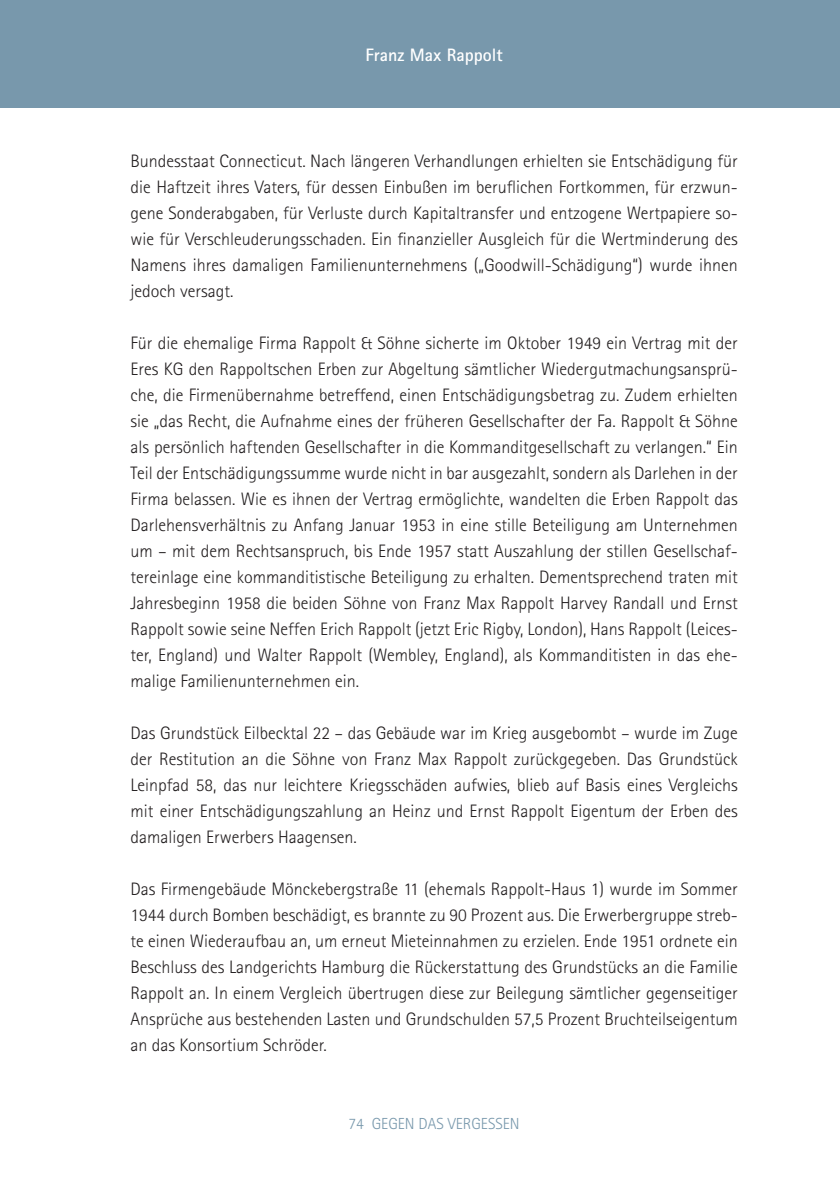
<style>
.page{position:relative;width:840px;height:1191px;background:#fff}
.page>*{position:absolute;margin:0;border:0;box-sizing:border-box;transform-origin:0 0}
.t1{font:300 18px/26px "Rotis Sans Serif";color:#231f20;text-align:justify}
.t2{font:700 18px "Rotis Sans Serif";color:#fff}
.t3{font:300 16px "Rotis Sans Serif";color:#7898ac}
</style>
<div class="page">
<div style="left:0;top:0;width:839px;height:108px;background:#7898ac"></div>
<p class="t2" style="left:365px;top:43px;width:139px">Franz Max Rappolt</p>
<p class="t1" style="left:130px;top:148px;width:608px">Bundesstaat Connecticut. Nach längeren Verhandlungen erhielten sie Entschädigung für die Haftzeit ihres Vaters, für dessen Einbußen im beruflichen Fortkommen, für erzwun&shy;gene Sonderabgaben, für Verluste durch Kapitaltransfer und entzogene Wertpapiere so&shy;wie für Verschleuderungsschaden. Ein finanzieller Ausgleich für die Wertminderung des Namens ihres damaligen Familienunternehmens („Goodwill-Schädigung“) wurde ihnen jedoch versagt.</p>
<p class="t1" style="left:130px;top:330px;width:608px">Für die ehemalige Firma Rappolt &amp; Söhne sicherte im Oktober 1949 ein Vertrag mit der Eres KG den Rappoltschen Erben zur Abgeltung sämtlicher Wiedergutmachungsansprü&shy;che, die Firmenübernahme betreffend, einen Entschädigungsbetrag zu. Zudem erhielten sie „das Recht, die Aufnahme eines der früheren Gesellschafter der Fa. Rappolt &amp; Söhne als persönlich haftenden Gesellschafter in die Kommanditgesellschaft zu verlangen.“ Ein Teil der Entschädigungssumme wurde nicht in bar ausgezahlt, sondern als Darlehen in der Firma belassen. Wie es ihnen der Vertrag ermöglichte, wandelten die Erben Rappolt das Darlehensverhältnis zu Anfang Januar 1953 in eine stille Beteiligung am Unternehmen um – mit dem Rechtsanspruch, bis Ende 1957 statt Auszahlung der stillen Gesellschaf&shy;tereinlage eine kommanditistische Beteiligung zu erhalten. Dementsprechend traten mit Jahresbeginn 1958 die beiden Söhne von Franz Max Rappolt Harvey Randall und Ernst Rappolt sowie seine Neffen Erich Rappolt (jetzt Eric Rigby, London), Hans Rappolt (Leices&shy;ter, England) und Walter Rappolt (Wembley, England), als Kommanditisten in das ehe&shy;malige Familienunternehmen ein.</p>
<p class="t1" style="left:130px;top:720px;width:608px">Das Grundstück Eilbecktal 22 – das Gebäude war im Krieg ausgebombt – wurde im Zuge der Restitution an die Söhne von Franz Max Rappolt zurückgegeben. Das Grundstück Leinpfad 58, das nur leichtere Kriegsschäden aufwies, blieb auf Basis eines Vergleichs mit einer Entschädigungszahlung an Heinz und Ernst Rappolt Eigentum der Erben des damaligen Erwerbers Haagensen.</p>
<p class="t1" style="left:130px;top:876px;width:608px">Das Firmengebäude Mönckebergstraße 11 (ehemals Rappolt-Haus 1) wurde im Sommer 1944 durch Bomben beschädigt, es brannte zu 90 Prozent aus. Die Erwerbergruppe streb&shy;te einen Wiederaufbau an, um erneut Mieteinnahmen zu erzielen. Ende 1951 ordnete ein Beschluss des Landgerichts Hamburg die Rückerstattung des Grundstücks an die Familie Rappolt an. In einem Vergleich übertrugen diese zur Beilegung sämtlicher gegenseitiger Ansprüche aus bestehenden Lasten und Grundschulden 57,5 Prozent Bruchteilseigentum an das Konsortium Schröder.</p>
<p class="t3" style="left:348px;top:1114px;width:172px">74 GEGEN DAS VERGESSEN</p>
</div>
